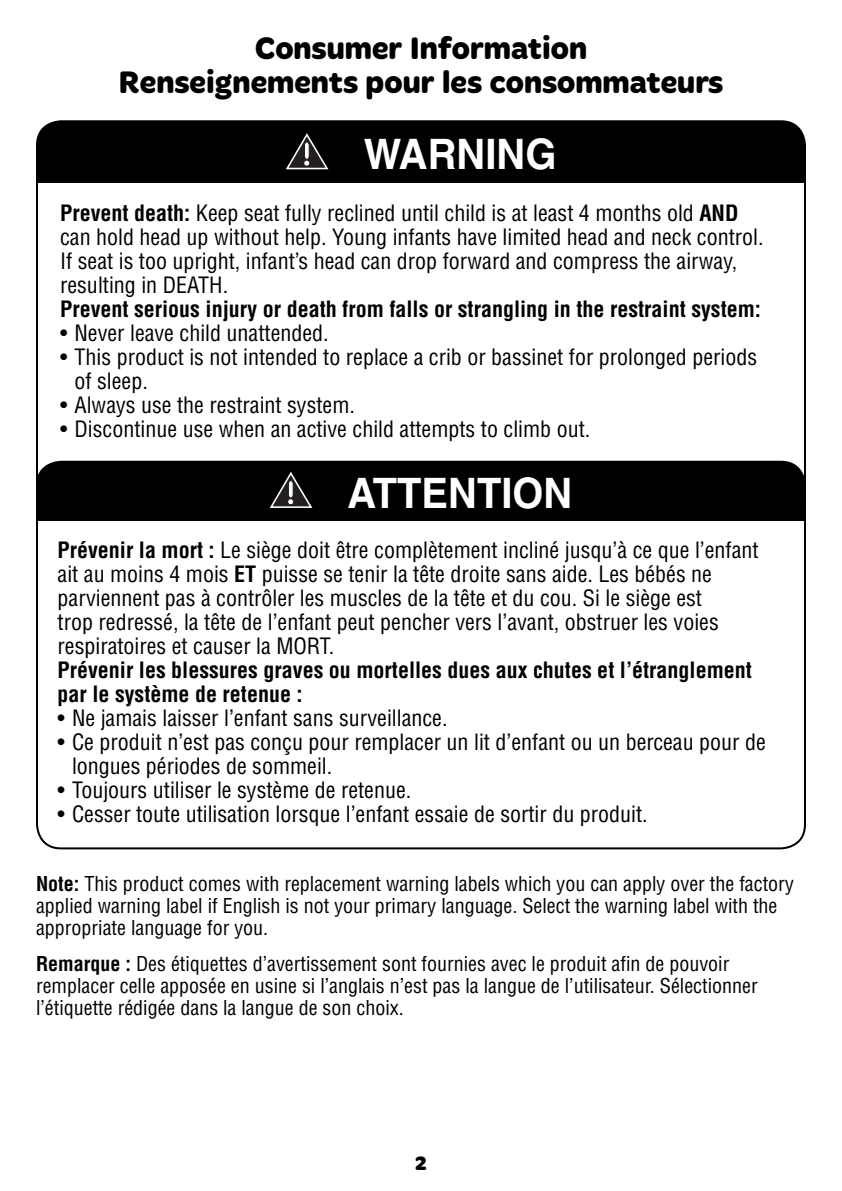
<style>
.page{position:relative;width:842px;height:1191px;background:#fff}
.page>*{position:absolute;margin:0;border:0;box-sizing:border-box;transform-origin:0 0}
.t1{font:700 42px "Helvetica LT Std";color:#fff;scale:.95 1}
.t2{font:700 32px/34px "Merge Pro";color:#000;text-align:center}
.t3{font:condensed 22px/24px "Helvetica LT Std";color:#000}
.t4{font:700 condensed 22px/24px "Helvetica LT Std";color:#000}
.t5{font:condensed 20px/22px "Helvetica LT Std";color:#000}
.t6{font:700 20px "Merge Pro";color:#000}
.s1{font-weight:700}
</style>
<div class="page">
<div style="left:37px;top:121px;width:768px;height:62px;background:#000"></div>
<svg style="left:285px;top:133px;width:44px;height:36px;background:#302f2f"></svg>
<svg style="left:303px;top:160px;width:7px;height:6px"></svg>
<div style="left:37px;top:462px;width:768px;height:59px;background:#000"></div>
<div style="left:36px;top:461px;width:770px;height:388px;border:2px solid #000;border-radius:24px"></div>
<svg style="left:269px;top:472px;width:43px;height:36px;background:#343333"></svg>
<svg style="left:287px;top:499px;width:7px;height:6px"></svg>
<h2 class="t2" style="left:118px;top:33px;width:606px">Consumer Information<br>Renseignements pour les consommateurs</h2>
<h1 class="t1" style="left:364px;top:139px;width:204px">WARNING</h1>
<p class="t3" style="left:60px;top:203px;width:705px"><span class="s1">Prevent death:</span> Keep seat fully reclined until child is at least 4 months old <span class="s1">AND </span>can hold head up without help. Young infants have limited head and neck control.<br>If seat is too upright, infant’s head can drop forward and compress the airway, resulting in DEATH.</p>
<p class="t4" style="left:60px;top:299px;width:702px">Prevent serious injury or death from falls or strangling in the restraint system:</p>
<p class="t3" style="left:60px;top:323px;width:270px">• Never leave child unattended.</p>
<p class="t3" style="left:75px;top:347px;width:684px;text-indent:-14px">• This product is not intended to replace a crib or bassinet for prolonged periods of sleep.</p>
<p class="t3" style="left:60px;top:395px;width:296px">• Always use the restraint system.</p>
<p class="t3" style="left:60px;top:419px;width:532px">• Discontinue use when an active child attempts to climb out.</p>
<h1 class="t1" style="left:348px;top:478px;width:238px">ATTENTION</h1>
<p class="t3" style="left:58px;top:540px;width:702px"><span class="s1">Prévenir la mort :</span> Le siège doit être complètement incliné jusqu’à ce que l’enfant ait au moins 4 mois <span class="s1">ET</span> puisse se tenir la tête droite sans aide. Les bébés ne parviennent pas à contrôler les muscles de la tête et du cou. Si le siège est<br>trop redressé, la tête de l’enfant peut pencher vers l’avant, obstruer les voies respiratoires et causer la MORT.</p>
<p class="t4" style="left:58px;top:660px;width:696px">Prévenir les blessures graves ou mortelles dues aux chutes et l’étranglement par le système de retenue :</p>
<p class="t3" style="left:58px;top:708px;width:391px">• Ne jamais laisser l’enfant sans surveillance.</p>
<p class="t3" style="left:72px;top:732px;width:695px;text-indent:-14px">• Ce produit n’est pas conçu pour remplacer un lit d’enfant ou un berceau pour de longues périodes de sommeil.</p>
<p class="t3" style="left:58px;top:780px;width:355px">• Toujours utiliser le système de retenue.</p>
<p class="t3" style="left:58px;top:804px;width:591px">• Cesser toute utilisation lorsque l’enfant essaie de sortir du produit.</p>
<p class="t5" style="left:36px;top:874px;width:759px"><span class="s1">Note:</span> This product comes with replacement warning labels which you can apply over the factory applied warning label if English is not your primary language. Select the warning label with the appropriate language for you.</p>
<p class="t5" style="left:36px;top:955px;width:723px"><span class="s1">Remarque :</span> Des étiquettes d’avertissement sont fournies avec le produit afin de pouvoir remplacer celle apposée en usine si l’anglais n’est pas la langue de l’utilisateur. Sélectionner l’étiquette rédigée dans la langue de son choix.</p>
<p class="t6" style="left:415px;top:1155px;width:13px">2</p>
</div>
